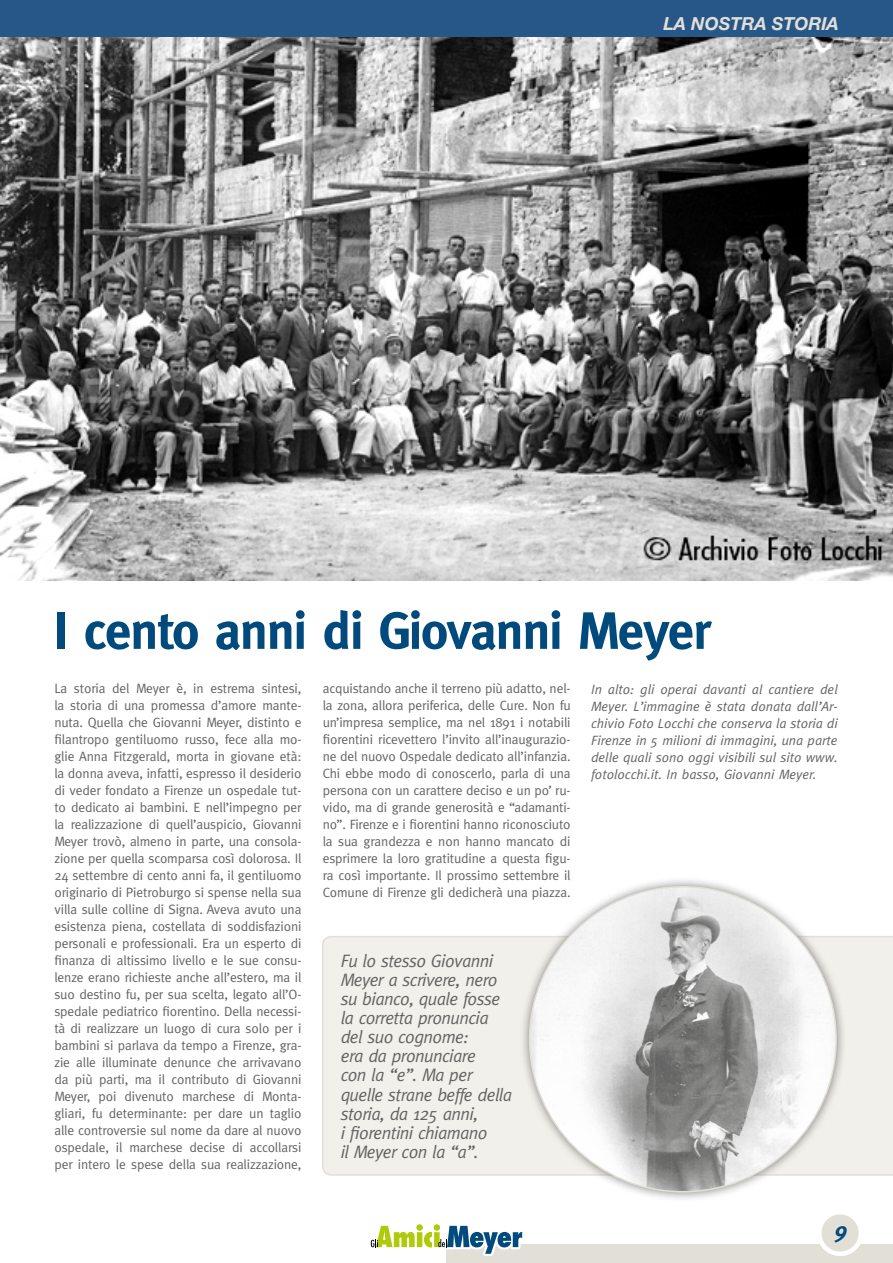
<style>
.page{position:relative;width:893px;height:1263px;background:#fff}
.page>*{position:absolute;margin:0;border:0;box-sizing:border-box;transform-origin:0 0}
.t1{font:700 52.5px "Meta";letter-spacing:-.02em;color:#004a7d}
.t2{font:italic 700 22.5px "Meta";color:#004a7d}
.t3{font:italic 18px/19px "Meta";letter-spacing:-.03em;color:#646363}
.t4{font:italic 700 18px "Helvetica Neue LT Std";color:#e2e0d6}
.t5{font:13.5px/17px "Meta";letter-spacing:-.01em;color:#646363;text-align:justify}
.t6{font:italic 13.5px/17px "Meta";color:#646363;text-align:justify}
</style>
<div class="page">
<div style="left:0;top:0;width:893px;height:37px;background:#265788"></div>
<div style="left:322px;top:936px;width:571px;height:240px;background:#f1f0ea"></div>
<img style="left:0;top:37px;width:893px;height:543px">
<div style="left:520px;top:877px;width:326px;height:325px;background:#646363;opacity:.75"></div>
<img style="left:530px;top:887px;width:306px;height:305px">
<div style="left:446px;top:1243px;width:447px;height:20px;background:#e2e0d6"></div>
<svg style="left:817px;top:1210px;width:46px;height:46px;fill:#e2e0d6"></svg>
<svg style="left:366px;top:1008px;width:161px;height:248px"></svg>
<h3 class="t4" style="left:664px;top:12px;width:177px">LA NOSTRA STORIA</h3>
<h1 class="t1" style="left:53px;top:600px;width:659px">I cento anni di Giovanni Meyer</h1>
<p class="t5" style="left:54px;top:680px;width:249px">La storia del Meyer è, in estrema sintesi, la storia di una promessa d’amore mante&shy;nuta. Quella che Giovanni Meyer, distinto e filantropo gentiluomo russo, fece alla mo&shy;glie Anna Fitzgerald, morta in giovane età: la donna aveva, infatti, espresso il desiderio di veder fondato a Firenze un ospedale tut&shy;to dedicato ai bambini. E nell’impegno per la realizzazione di quell’auspicio, Giovanni Meyer trovò, almeno in parte, una consola&shy;zione per quella scomparsa così dolorosa. Il 24 settembre di cento anni fa, il gentiluomo originario di Pietroburgo si spense nella sua villa sulle colline di Signa. Aveva avuto una esistenza piena, costellata di soddisfazioni personali e professionali. Era un esperto di finanza di altissimo livello e le sue consu&shy;lenze erano richieste anche all’estero, ma il suo destino fu, per sua scelta, legato all’O&shy;spedale pediatrico fiorentino. Della necessi&shy;tà di realizzare un luogo di cura solo per i bambini si parlava da tempo a Firenze, gra&shy;zie alle illuminate denunce che arrivavano da più parti, ma il contributo di Giovanni Meyer, poi divenuto marchese di Monta&shy;gliari, fu determinante: per dare un taglio alle controversie sul nome da dare al nuovo ospedale, il marchese decise di accollarsi per intero le spese della sua realizzazione,</p>
<p class="t5" style="left:323px;top:680px;width:249px">acquistando anche il terreno più adatto, nel&shy;la zona, allora periferica, delle Cure. Non fu un’impresa semplice, ma nel 1891 i notabili fiorentini ricevettero l’invito all’inaugurazio&shy;ne del nuovo Ospedale dedicato all’infanzia.<br>Chi ebbe modo di conoscerlo, parla di una persona con un carattere deciso e un po’ ru&shy;vido, ma di grande generosità e “adamanti&shy;no”. Firenze e i fiorentini hanno riconosciuto la sua grandezza e non hanno mancato di esprimere la loro gratitudine a questa figu&shy;ra così importante. Il prossimo settembre il Comune di Firenze gli dedicherà una piazza.</p>
<p class="t6" style="left:591px;top:681px;width:248px">In alto: gli operai davanti al cantiere del Meyer. L’immagine è stata donata dall’Ar&shy;chivio Foto Locchi che conserva la storia di Firenze in 5 milioni di immagini, una parte delle quali sono oggi visibili sul sito www. fotolocchi.it. In basso, Giovanni Meyer.</p>
<h3 class="t3" style="left:341px;top:951px;width:173px">Fu lo stesso Giovanni<br>Meyer a scrivere, nero su bianco, quale fosse la corretta pronuncia del suo cognome:<br>era da pronunciare<br>con la “e”. Ma per quelle strane beffe della storia, da 125 anni,<br>i fiorentini chiamano<br>il Meyer con la “a”.</h3>
<h2 class="t2" style="left:834px;top:1217px;width:20px">9</h2>
</div>
